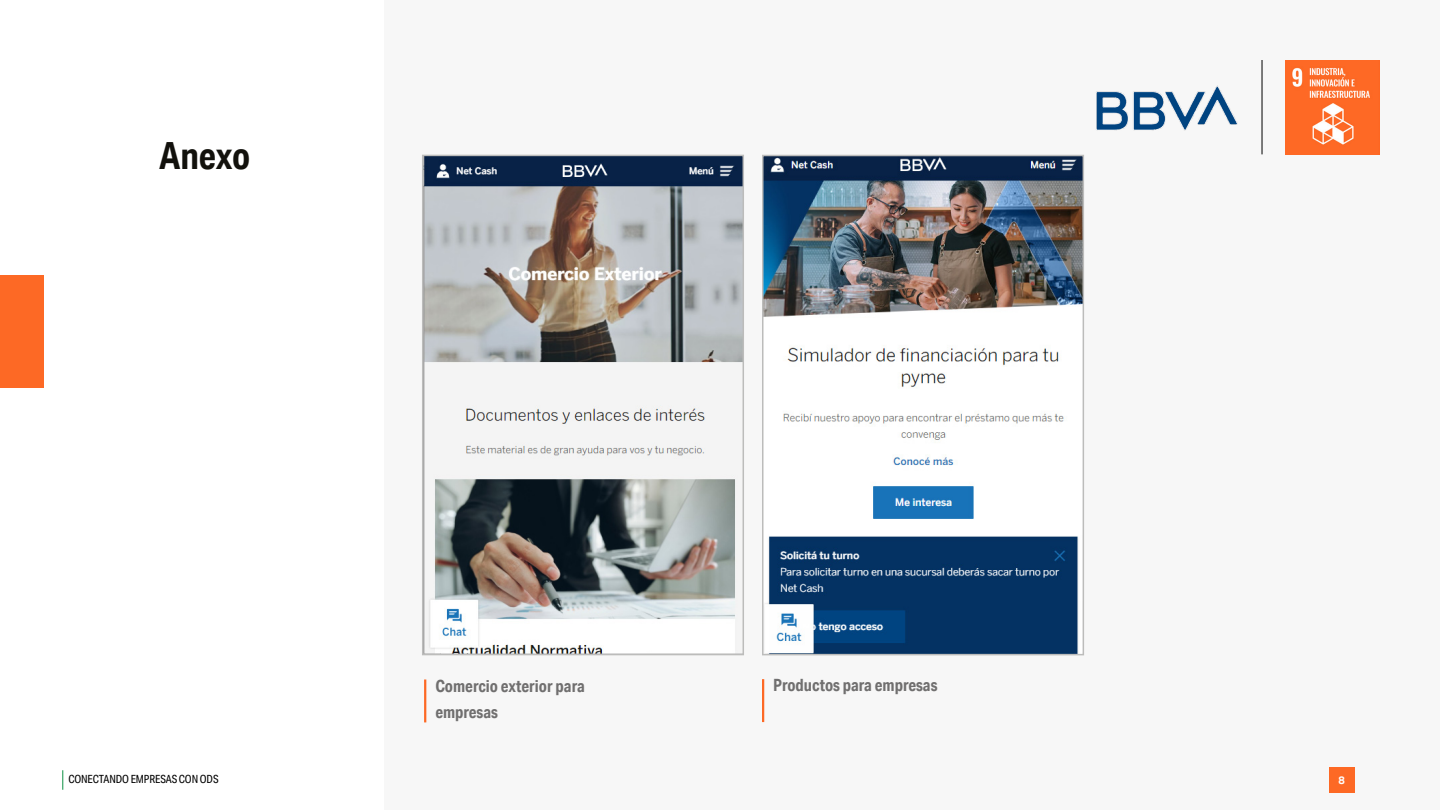
<style>
.page{position:relative;width:1440px;height:810px;background:#fff}
.page>*{position:absolute;margin:0;border:0;box-sizing:border-box;transform-origin:0 0}
.t1{font:700 37.5px "Aktiv Grotesk Cd";letter-spacing:-.005em;color:#12110c}
.t2{font:700 16.88px/26.2px "Aktiv Grotesk Cd";color:#706f6f}
.t3{font:11.25px "Aktiv Grotesk Cd";letter-spacing:-.01em;color:#000}
.t4{font:700 10.88px "Aktiv Grotesk";color:#fff}
</style>
<div class="page">
<div style="left:384px;top:0;width:1056px;height:810px;background:#f7f7f7"></div>
<hr style="left:1262px;top:60px;width:1px;height:94px;background:#000">
<svg style="left:62px;top:770px;width:1px;height:20px"></svg>
<img style="left:1285px;top:60px;width:95px;height:95px">
<div style="left:1329px;top:767px;width:25px;height:26px;background:#fd6925"></div>
<img style="left:1096px;top:85px;width:142px;height:46px">
<hr style="left:424px;top:680px;width:2px;height:42px;background:#fd6925">
<img style="left:425px;top:158px;width:316px;height:494px">
<div style="left:422px;top:155px;width:322px;height:500px;border:2px solid #bcbcbb"></div>
<hr style="left:762px;top:679px;width:2px;height:43px;background:#fd6925">
<img style="left:765px;top:158px;width:316px;height:494px">
<div style="left:762px;top:155px;width:322px;height:500px;border:2px solid #bcbcbb"></div>
<div style="left:0;top:276px;width:44px;height:112px;background:#fd6925"></div>
<h1 class="t1" style="left:159px;top:133px;width:93px">Anexo</h1>
<p class="t2" style="left:435px;top:672px;width:151px">Comercio exterior para empresas</p>
<p class="t2" style="left:773px;top:672px;width:166px">Productos para empresas</p>
<p class="t3" style="left:68px;top:773px;width:152px">CONECTANDO EMPRESAS CON ODS</p>
<p class="t4" style="left:1338px;top:774px;width:8px">8</p>
</div>
